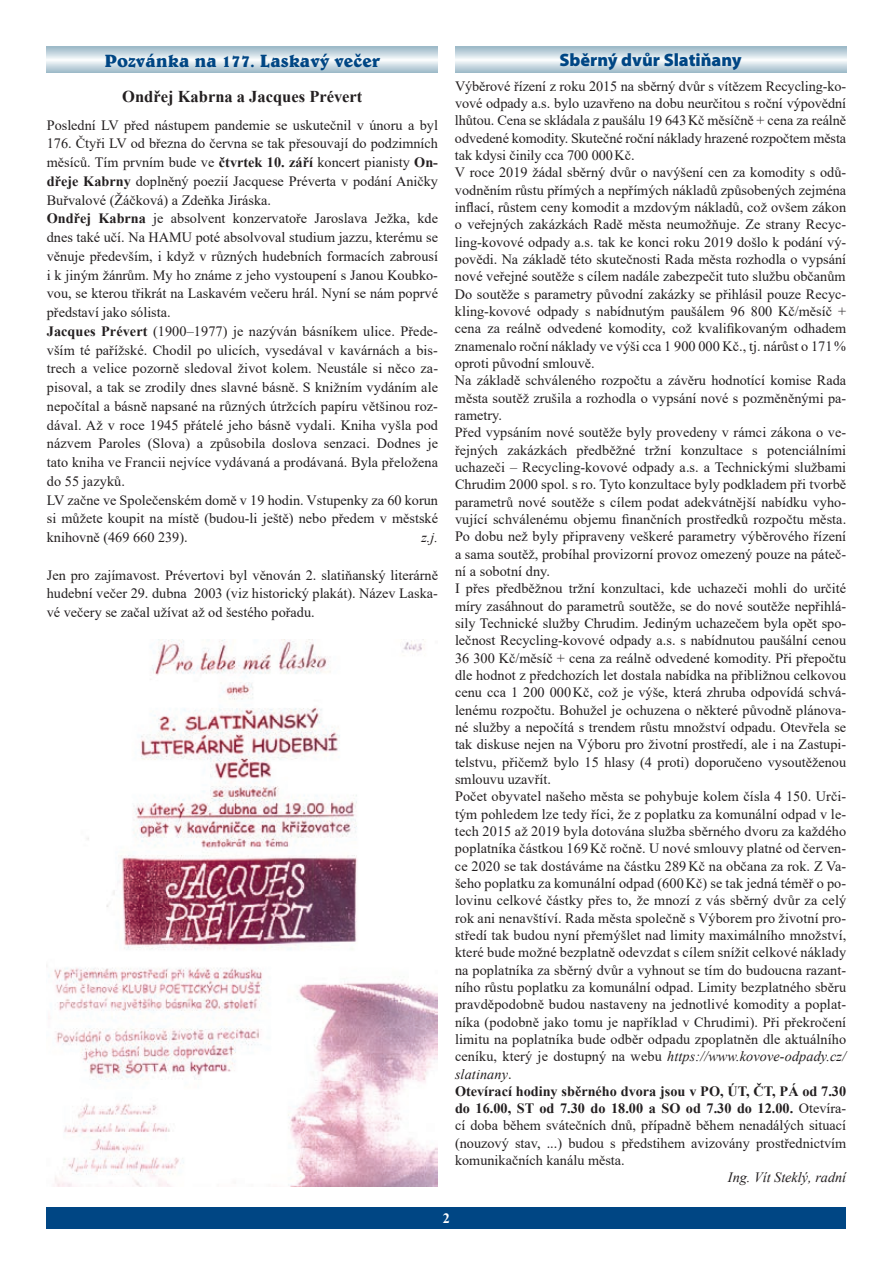
<style>
.page{position:relative;width:893px;height:1263px;background:#fff}
.page>*{position:absolute;margin:0;border:0;box-sizing:border-box;transform-origin:0 0}
.t1{font:700 18px "Belwe AT";color:#004684}
.t2{font:900 18px "Myriad Pro";color:#004684}
.t3{font:700 16.5px "Times New Roman";color:#231f20}
.t4{font:14.25px/17.4px "Times New Roman";color:#231f20}
.t5{font:italic 14.25px "Times New Roman";color:#231f20}
.t6{font:700 14.25px "Times New Roman";color:#fff}
.s1{font-weight:700}
.s2{font-style:italic}
</style>
<div class="page">
<div style="left:47px;top:1208px;width:799px;height:21px;background:#004684"></div>
<svg style="left:455px;top:47px;width:391px;height:25px"></svg>
<svg style="left:47px;top:47px;width:391px;height:25px"></svg>
<img style="left:48px;top:639px;width:390px;height:547px">
<p class="t1" style="left:104px;top:49px;width:277px">Pozvánka na 177. Laskavý večer</p>
<p class="t2" style="left:559px;top:48px;width:184px">Sběrný dvůr Slatiňany</p>
<p class="t3" style="left:122px;top:85px;width:242px">Ondřej Kabrna a Jacques Prévert</p>
<p class="t4" style="left:47px;top:115px;width:393px;line-height:18.8px">Poslední LV před nástupem pandemie se uskutečnil v únoru a byl 176. Čtyři LV od března do června se tak přesouvají do podzimních měsíců. Tím prvním bude ve <span class="s1">čtvrtek 10. září</span> koncert pianisty <span class="s1">On&shy;dřeje Kabrny</span> doplněný poezií Jacquese Préverta v podání Aničky Buřvalové (Žáčková) a Zdeňka Jiráska.<br><span class="s1">Ondřej Kabrna</span> je absolvent konzervatoře Jaroslava Ježka, kde dnes také učí. Na HAMU poté absolvoval studium jazzu, kterému se věnuje především, i když v různých hudebních formacích zabrousí i k jiným žánrům. My ho známe z jeho vystoupení s Janou Koubko&shy;vou, se kterou třikrát na Laskavém večeru hrál. Nyní se nám poprvé představí jako sólista.<br><span class="s1">Jacques Prévert</span> (1900–1977) je nazýván básníkem ulice. Přede&shy;vším té pařížské. Chodil po ulicích, vysedával v kavárnách a bis&shy;trech a velice pozorně sledoval život kolem. Neustále si něco za&shy;pisoval, a tak se zrodily dnes slavné básně. S knižním vydáním ale nepočítal a básně napsané na různých útržcích papíru většinou roz&shy;dával. Až v roce 1945 přátelé jeho básně vydali. Kniha vyšla pod názvem Paroles (Slova) a způsobila doslova senzaci. Dodnes je tato kniha ve Francii nejvíce vydávaná a prodávaná. Byla přeložena do 55 jazyků.<br>LV začne ve Společenském domě v 19 hodin. Vstupenky za 60 korun si můžete koupit na místě (budou-li ještě) nebo předem v městské knihovně (469 660 239).</p>
<p class="t4" style="left:455px;top:77px;width:393px">Výběrové řízení z roku 2015 na sběrný dvůr s vítězem Recycling-ko&shy;vové odpady a.s. bylo uzavřeno na dobu neurčitou s roční výpovědní lhůtou. Cena se skládala z paušálu 19 643Kč měsíčně + cena za reálně odvedené komodity. Skutečné roční náklady hrazené rozpočtem města tak kdysi činily cca 700 000Kč.<br>V roce 2019 žádal sběrný dvůr o navýšení cen za komodity s odů&shy;vodněním růstu přímých a nepřímých nákladů způsobených zejména inflací, růstem ceny komodit a mzdovým nákladů, což ovšem zákon o veřejných zakázkách Radě města neumožňuje. Ze strany Recyc&shy;ling-kovové odpady a.s. tak ke konci roku 2019 došlo k podání vý&shy;povědi. Na základě této skutečnosti Rada města rozhodla o vypsání nové veřejné soutěže s cílem nadále zabezpečit tuto službu občanům Do soutěže s parametry původní zakázky se přihlásil pouze Recyc&shy;kling-kovové odpady s nabídnutým paušálem 96 800 Kč/měsíč + cena za reálně odvedené komodity, což kvalifikovaným odhadem znamenalo roční náklady ve výši cca 1 900 000 Kč., tj. nárůst o 171% oproti původní smlouvě.<br>Na základě schváleného rozpočtu a závěru hodnotící komise Rada města soutěž zrušila a rozhodla o vypsání nové s pozměněnými pa&shy;rametry.<br>Před vypsáním nové soutěže byly provedeny v rámci zákona o ve&shy;řejných zakázkách předběžné tržní konzultace s potenciálními uchazeči – Recycling-kovové odpady a.s. a Technickými službami Chrudim 2000 spol. s ro. Tyto konzultace byly podkladem při tvorbě parametrů nové soutěže s cílem podat adekvátnější nabídku vyho&shy;vující schválenému objemu finančních prostředků rozpočtu města.<br>Po dobu než byly připraveny veškeré parametry výběrového řízení a sama soutěž, probíhal provizorní provoz omezený pouze na páteč&shy;ní a sobotní dny.<br>I přes předběžnou tržní konzultaci, kde uchazeči mohli do určité míry zasáhnout do parametrů soutěže, se do nové soutěže nepřihlá&shy;sily Technické služby Chrudim. Jediným uchazečem byla opět spo&shy;lečnost Recycling-kovové odpady a.s. s nabídnutou paušální cenou 36 300 Kč/měsíč + cena za reálně odvedené komodity. Při přepočtu dle hodnot z předchozích let dostala nabídka na přibližnou celkovou cenu cca 1 200 000Kč, což je výše, která zhruba odpovídá schvá&shy;lenému rozpočtu. Bohužel je ochuzena o některé původně plánova&shy;né služby a nepočítá s trendem růstu množství odpadu. Otevřela se tak diskuse nejen na Výboru pro životní prostředí, ale i na Zastupi&shy;telstvu, přičemž bylo 15 hlasy (4 proti) doporučeno vysoutěženou smlouvu uzavřít.<br>Počet obyvatel našeho města se pohybuje kolem čísla 4 150. Urči&shy;tým pohledem lze tedy říci, že z poplatku za komunální odpad v le&shy;tech 2015 až 2019 byla dotována služba sběrného dvoru za každého poplatníka částkou 169Kč ročně. U nové smlouvy platné od červen&shy;ce 2020 se tak dostáváme na částku 289Kč na občana za rok. Z Va&shy;šeho poplatku za komunální odpad (600Kč) se tak jedná téměř o po&shy;lovinu celkové částky přes to, že mnozí z vás sběrný dvůr za celý rok ani nenavštíví. Rada města společně s Výborem pro životní pro&shy;středí tak budou nyní přemýšlet nad limity maximálního množství, které bude možné bezplatně odevzdat s cílem snížit celkové náklady na poplatníka za sběrný dvůr a vyhnout se tím do budoucna razant&shy;ního růstu poplatku za komunální odpad. Limity bezplatného sběru pravděpodobně budou nastaveny na jednotlivé komodity a poplat&shy;níka (podobně jako tomu je například v Chrudimi). Při překročení limitu na poplatníka bude odběr odpadu zpoplatněn dle aktuálního ceníku, který je dostupný na webu <span class="s2">https://www.kovove-odpady.cz/ slatinany</span>.<br><span class="s1">Otevírací hodiny sběrného dvora jsou v PO, ÚT, ČT, PÁ od 7.30 do 16.00, ST od 7.30 do 18.00 a SO od 7.30 do 12.00.</span> Otevíra&shy;cí doba během svátečních dnů, případně během nenadálých situací (nouzový stav, ...) budou s předstihem avizovány prostřednictvím komunikačních kanálu města.</p>
<p class="t5" style="left:728px;top:1168px;width:120px">Ing. Vít Steklý, radní</p>
<p class="t5" style="left:421px;top:528px;width:18px">z.j.</p>
<p class="t4" style="left:47px;top:565px;width:393px;line-height:18.8px;text-align:justify">Jen pro zajímavost. Prévertovi byl věnován 2. slatiňanský literárně hudební večer 29. dubna 2003 (viz historický plakát). Název Laska&shy;vé večery se začal užívat až od šestého pořadu.</p>
<p class="t6" style="left:443px;top:1208px;width:9px">2</p>
</div>
